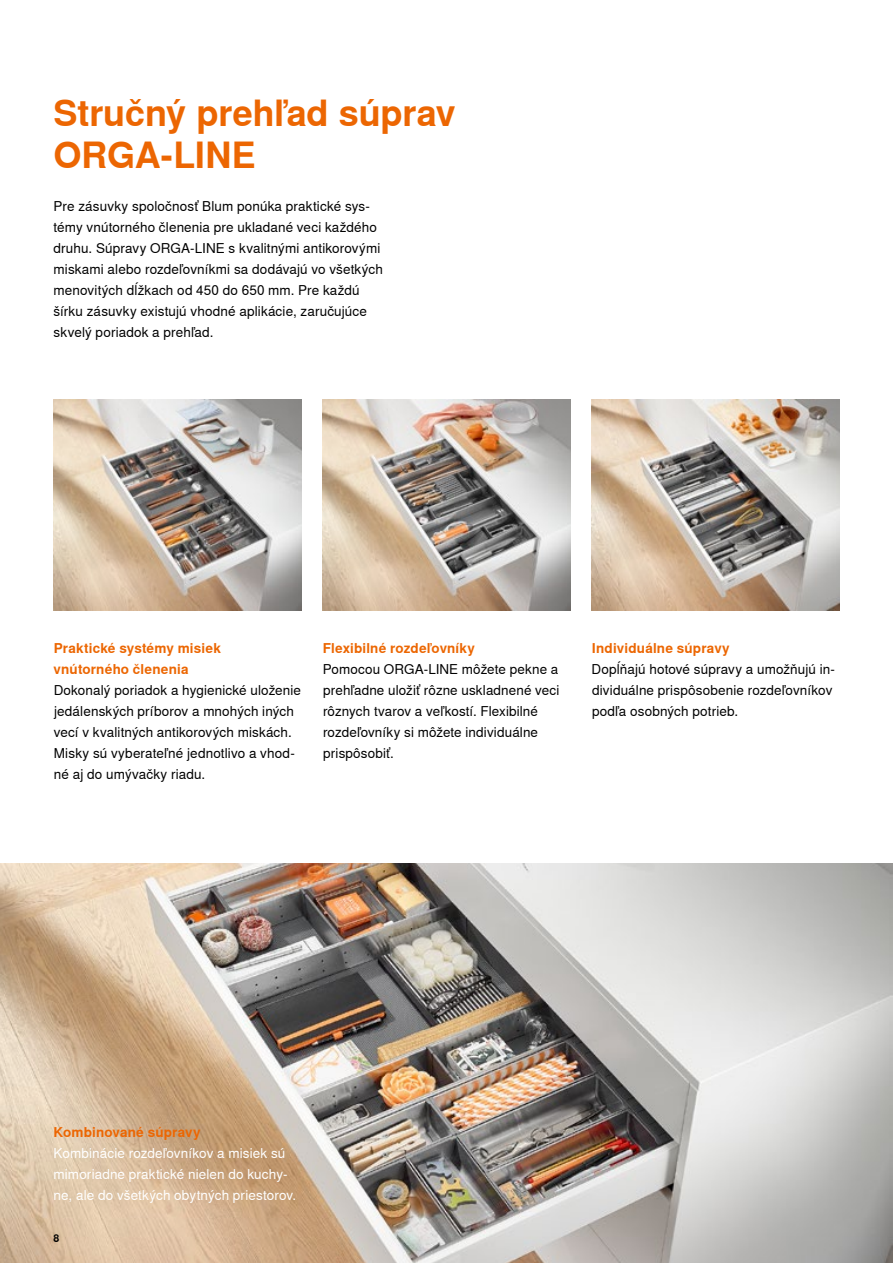
<style>
.page{position:relative;width:893px;height:1263px;background:#fff}
.page>*{position:absolute;margin:0;border:0;box-sizing:border-box;transform-origin:0 0}
._24_Subhead_A4_Orange_Bold{font:700 36px/42.2px "Nimbus Sans Global";letter-spacing:-.005em;color:#ec6602}
._09_Copy_Black_Regular{font:13.5px/21px "Nimbus Sans Global";letter-spacing:.01em;color:#000}
._09_Copy_Black_Regular-2{font:13.5px/21px "Nimbus Sans Global";letter-spacing:.01em;color:#fff}
._09_Copy_Orange_Bold{font:700 13.5px/21px "Nimbus Sans Global";letter-spacing:.01em;color:#ec6602}
.t1{font:700 10.5px "Nimbus Sans Global";color:#000}
</style>
<div class="page">
<img style="left:404px;top:863px;width:489px;height:400px">
<img style="left:54px;top:400px;width:247px;height:210px">
<img style="left:592px;top:400px;width:247px;height:210px">
<img style="left:323px;top:400px;width:247px;height:210px">
<img style="left:0;top:863px;width:404px;height:400px">
<p class="_24_Subhead_A4_Orange_Bold" style="left:54px;top:93px;width:404px">Stručný prehľad súprav<br>ORGA-LINE</p>
<p class="_09_Copy_Black_Regular" style="left:54px;top:195px;width:331px">Pre zásuvky spoločnosť Blum ponúka praktické sys&shy;témy vnútorného členenia pre ukladané veci každého druhu. Súpravy ORGA-LINE s kvalitnými antikorovými miskami alebo rozdeľovníkmi sa dodávajú vo všetkých menovitých dĺžkach od 450 do 650 mm. Pre každú šírku zásuvky existujú vhodné aplikácie, zaručujúce skvelý poriadok a prehľad.</p>
<p class="_09_Copy_Orange_Bold" style="left:54px;top:637px;width:169px">Praktické systémy misiek vnútorného členenia</p>
<p class="_09_Copy_Black_Regular" style="left:54px;top:679px;width:249px">Dokonalý poriadok a hygienické uloženie jedálenských príborov a mnohých iných vecí v kvalitných antikorových miskách.<br>Misky sú vyberateľné jednotlivo a vhod&shy;né aj do umývačky riadu.</p>
<p class="_09_Copy_Orange_Bold" style="left:323px;top:637px;width:154px">Flexibilné rozdeľovníky</p>
<p class="_09_Copy_Black_Regular" style="left:323px;top:658px;width:238px">Pomocou ORGA-LINE môžete pekne a prehľadne uložiť rôzne uskladnené veci rôznych tvarov a veľkostí. Flexibilné rozdeľovníky si môžete individuálne prispôsobiť.</p>
<p class="_09_Copy_Orange_Bold" style="left:592px;top:637px;width:139px">Individuálne súpravy</p>
<p class="_09_Copy_Black_Regular" style="left:592px;top:658px;width:245px">Dopĺňajú hotové súpravy a umožňujú in&shy;dividuálne prispôsobenie rozdeľovníkov podľa osobných potrieb.</p>
<p class="_09_Copy_Orange_Bold" style="left:54px;top:1121px;width:149px">Kombinované súpravy</p>
<p class="_09_Copy_Black_Regular-2" style="left:54px;top:1142px;width:244px">Kombinácie rozdeľovníkov a misiek sú mimoriadne praktické nielen do kuchy&shy;ne, ale do všetkých obytných priestorov.</p>
<p class="t1" style="left:54px;top:1232px;width:7px">8</p>
</div>
